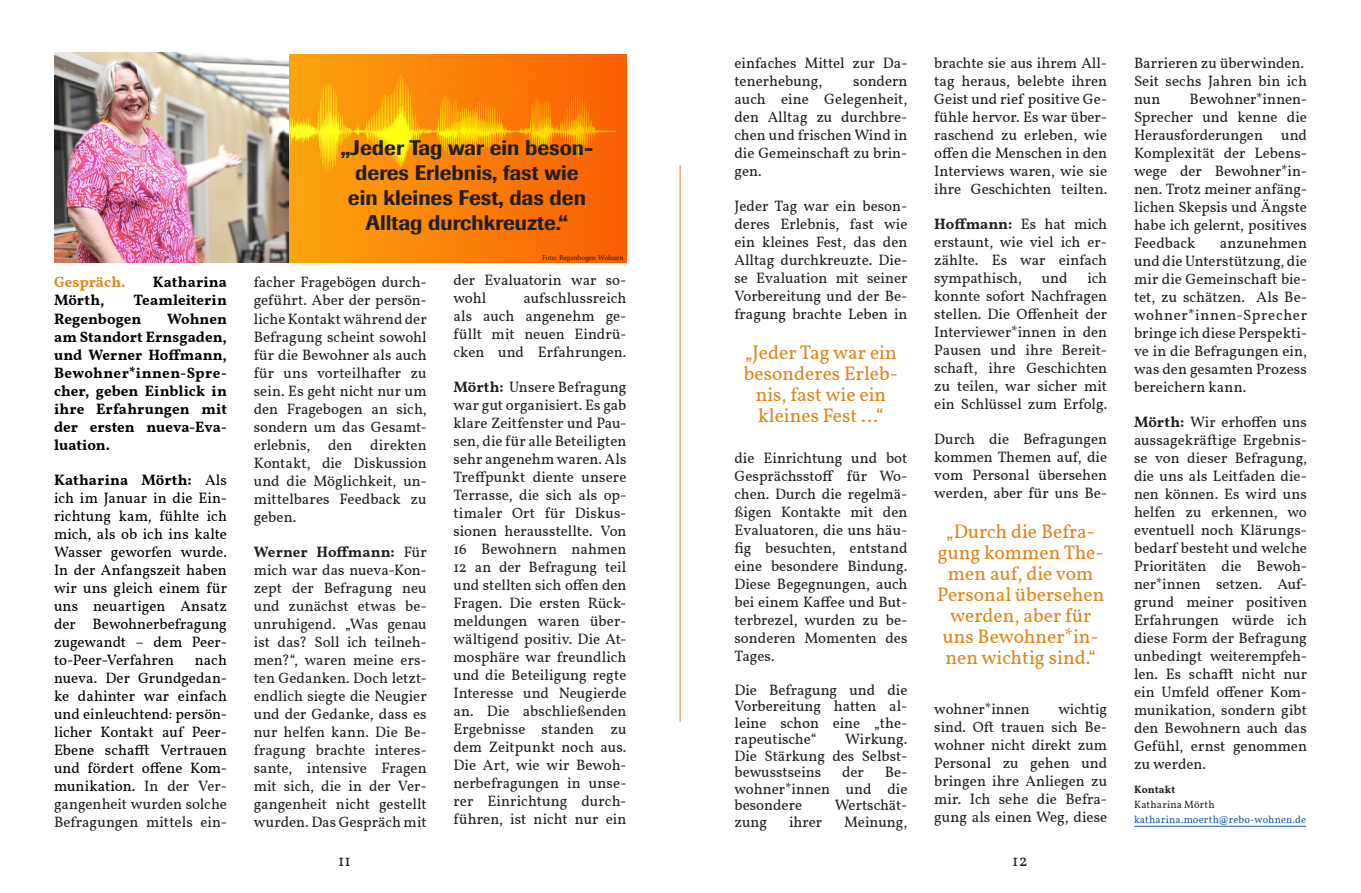
<style>
.page{position:relative;width:1361px;height:893px;background:#fff}
.page>*{position:absolute;margin:0;border:0;box-sizing:border-box;transform-origin:0 0}
.t1{font:500 21px/25.2px "Imago";color:#231f20;text-align:center}
.Body_-_Align_Left{font:19.5px/21px "Vollkorn";color:#df8619;text-align:center}
.t2{font:16.5px "Vollkorn";color:#231f20}
.Body_-_Align_Left-2{font:15px/18px "Vollkorn";color:#231f20;text-align:justify}
.Body_-_Align_Left-3{font:15px/18px "Vollkorn";color:#000;text-align:justify}
.Body_-_Align_Left-4{font:700 15px/18px "Vollkorn";letter-spacing:.005em;color:#000}
.Body_-_Align_Left-5{font:700 15px "Vollkorn";color:#df8619}
.Body_-_Align_Left-6{font:10.5px "Vollkorn";letter-spacing:.02em;color:#175d9e}
.Body_-_Align_Left-7{font:10.5px "Vollkorn";letter-spacing:.02em;color:#231f20}
.Body_-_Align_Left-8{font:700 10.5px "Vollkorn";letter-spacing:.02em;color:#231f20}
.t3{font:7.5px "Minion Pro";letter-spacing:-.005em;color:#231f20}
.s1{font-weight:700}
.s2{color:#231f20}
</style>
<div class="page">
<hr style="left:680px;top:165px;width:1px;height:557px;background:#df8619">
<hr style="left:1134px;top:826px;width:172px;height:1px;background:#175d9e">
<img style="left:289px;top:54px;width:337px;height:209px">
<img style="left:54px;top:53px;width:235px;height:210px">
<p class="Body_-_Align_Left-5" style="left:54px;top:271px;width:73px">Gespräch.</p>
<p class="Body_-_Align_Left-4" style="left:153px;top:273px;width:76px">Katharina</p>
<p class="Body_-_Align_Left-4" style="left:54px;top:291px;width:52px">Mörth,</p>
<p class="Body_-_Align_Left-4" style="left:54px;top:291px;width:174px;text-indent:80px">Teamleiterin<br>Regenbogen</p>
<p class="Body_-_Align_Left-4" style="left:54px;top:309px;width:174px;text-align:justify;text-indent:113px">Wohnen am Standort Ernsgaden, und Werner Hoffmann, Bewohner*innen-Spre&shy;cher, geben Einblick in ihre Erfahrungen mit der ersten nueva-Eva&shy;luation.</p>
<p class="Body_-_Align_Left-3" style="left:54px;top:469px;width:174px"><span class="s1">Katharina Mörth:</span> Als ich im Januar in die Ein&shy;richtung kam, fühlte ich mich, als ob ich ins kalte Wasser geworfen wurde.<br>In der Anfangszeit haben wir uns gleich einem für uns neuartigen Ansatz der Bewohnerbefragung zugewandt – dem Peer&shy;to-Peer-Verfahren</p>
<p class="Body_-_Align_Left-3" style="left:54px;top:649px;width:174px;text-indent:141px">nach nueva. Der Grundgedan&shy;ke dahinter war einfach und einleuchtend: persön&shy;licher Kontakt auf Peer-Ebene schafft Vertrauen und fördert offene Kom&shy;munikation. <span class="s2">In der Ver&shy;gangenheit wurden solche Befragungen mittels ein-</span></p>
<p class="t1" style="left:340px;top:135px;width:254px">„Jeder Tag war ein beson&shy;deres Erlebnis, fast wie ein kleines Fest, das den<br>Alltag durchkreuzte.“</p>
<p class="Body_-_Align_Left-2" style="left:254px;top:272px;width:174px">facher Fragebögen durch&shy;geführt. Aber der persön&shy;liche Kontakt während der Befragung scheint sowohl für die Bewohner als auch für uns vorteilhafter zu sein. Es geht nicht nur um den Fragebogen an sich, sondern um das Gesamt&shy;erlebnis, den direkten Kontakt, die Diskussion und die Möglichkeit, un&shy;mittelbares Feedback zu geben.</p>
<p class="Body_-_Align_Left-2" style="left:254px;top:541px;width:174px"><span class="s1">Werner Hoffmann:</span> Für mich war das nueva-Kon&shy;zept der Befragung neu und zunächst etwas be&shy;unruhigend. „Was genau ist das? Soll ich teilneh&shy;men?“, waren meine ers&shy;ten Gedanken. Doch letzt&shy;endlich siegte die Neugier und der Gedanke, dass es nur helfen kann. Die Be&shy;fragung brachte interes&shy;sante, intensive Fragen mit sich, die in der Ver&shy;gangenheit nicht gestellt wurden. Das Gespräch mit</p>
<p class="t2" style="left:338px;top:848px;width:14px">11</p>
<p class="t3" style="left:542px;top:253px;width:83px">Foto: Regenbogen Wohnen</p>
<p class="Body_-_Align_Left-2" style="left:453px;top:270px;width:174px">der Evaluatorin war so&shy;wohl</p>
<p class="Body_-_Align_Left-2" style="left:453px;top:288px;width:174px;text-indent:70px">aufschlussreich als auch angenehm ge&shy;füllt mit neuen Eindrü&shy;cken und Erfahrungen.</p>
<p class="Body_-_Align_Left-2" style="left:453px;top:377px;width:174px"><span class="s1">Mörth:</span> Unsere Befragung war gut organisiert. Es gab klare Zeitfenster und Pau&shy;sen, die für alle Beteiligten sehr angenehm waren. Als Treffpunkt diente unsere Terrasse, die sich als op&shy;timaler Ort für Diskus&shy;sionen herausstellte. Von 16 Bewohnern nahmen 12 an der Befragung teil und stellten sich offen den Fragen. Die ersten Rück&shy;meldungen waren über&shy;wältigend positiv. Die At&shy;mosphäre war freundlich und die Beteiligung regte Interesse und Neugierde an. Die abschließenden Ergebnisse standen zu dem Zeitpunkt noch aus.</p>
<p class="Body_-_Align_Left-2" style="left:453px;top:755px;width:174px">Die Art, wie wir Bewoh&shy;nerbefragungen in unse&shy;rer Einrichtung durch&shy;führen, ist nicht nur ein</p>
<p class="Body_-_Align_Left-2" style="left:734px;top:53px;width:174px">einfaches Mittel zur Da&shy;tenerhebung,</p>
<p class="Body_-_Align_Left-2" style="left:734px;top:71px;width:174px;text-indent:119px">sondern auch eine Gelegenheit, den Alltag zu durchbre&shy;chen und frischen Wind in die Gemeinschaft zu brin&shy;gen.</p>
<p class="Body_-_Align_Left-2" style="left:734px;top:196px;width:174px">Jeder Tag war ein beson&shy;deres Erlebnis, fast wie ein kleines Fest, das den Alltag durchkreuzte. Die&shy;se Evaluation mit seiner Vorbereitung und der Be&shy;fragung brachte Leben in</p>
<p class="Body_-_Align_Left" style="left:744px;top:340px;width:155px">„Jeder Tag war ein besonderes Erleb&shy;nis, fast wie ein kleines Fest ...“</p>
<p class="Body_-_Align_Left-2" style="left:734px;top:448px;width:174px">die Einrichtung und bot Gesprächsstoff für Wo&shy;chen. Durch die regelmä&shy;ßigen Kontakte mit den Evaluatoren, die uns häu&shy;fig besuchten, entstand eine besondere Bindung.<br>Diese Begegnungen, auch bei einem Kaffee und But&shy;terbrezel, wurden zu be&shy;sonderen Momenten des Tages.</p>
<p class="Body_-_Align_Left-2" style="left:734px;top:681px;width:174px;line-height:16.5px">Die Befragung und die Vorbereitung hatten al&shy;leine schon eine „the&shy;rapeutische“</p>
<p class="Body_-_Align_Left-2" style="left:734px;top:730px;width:174px;line-height:16.5px;text-indent:111px">Wirkung.<br>Die Stärkung des Selbst&shy;bewusstseins</p>
<p class="Body_-_Align_Left-2" style="left:842px;top:762px;width:23px">der</p>
<p class="Body_-_Align_Left-2" style="left:734px;top:763px;width:174px;line-height:16.5px;text-indent:150px">Be&shy;wohner*innen und die besondere</p>
<p class="Body_-_Align_Left-2" style="left:835px;top:795px;width:74px">Wertschät-</p>
<p class="Body_-_Align_Left-2" style="left:734px;top:812px;width:34px">zung</p>
<p class="Body_-_Align_Left-2" style="left:789px;top:812px;width:35px">ihrer</p>
<p class="Body_-_Align_Left-2" style="left:844px;top:812px;width:65px">Meinung,</p>
<p class="Body_-_Align_Left-2" style="left:934px;top:53px;width:174px">brachte sie aus ihrem All&shy;tag heraus, belebte ihren Geist und rief positive Ge&shy;fühle hervor. Es war über&shy;raschend zu erleben, wie offen die Menschen in den Interviews waren, wie sie ihre Geschichten teilten.</p>
<p class="Body_-_Align_Left-2" style="left:934px;top:214px;width:174px"><span class="s1">Hoffmann:</span> Es hat mich erstaunt, wie viel ich er&shy;zählte. Es war einfach sympathisch,</p>
<p class="Body_-_Align_Left-2" style="left:934px;top:268px;width:174px;text-indent:153px">ich konnte sofort Nachfragen stellen. Die Offenheit der Interviewer*innen in den Pausen und ihre Bereit&shy;schaft, ihre Geschichten zu teilen, war sicher mit ein Schlüssel zum Erfolg.</p>
<p class="Body_-_Align_Left-2" style="left:934px;top:429px;width:174px">Durch die Befragungen kommen Themen auf, die vom Personal übersehen werden, aber für uns Be-</p>
<p class="Body_-_Align_Left-2" style="left:1041px;top:268px;width:27px">und</p>
<p class="Body_-_Align_Left" style="left:937px;top:520px;width:169px">„Durch die Befra&shy;gung kommen The&shy;men auf, die vom<br>Personal übersehen werden, aber für uns Bewohner*in&shy;nen wichtig sind.“</p>
<p class="Body_-_Align_Left-2" style="left:934px;top:699px;width:97px">wohner*innen</p>
<p class="Body_-_Align_Left-2" style="left:934px;top:699px;width:174px;text-indent:124px">wichtig sind. Oft trauen sich Be&shy;wohner nicht direkt zum Personal zu gehen und bringen ihre Anliegen zu mir. Ich sehe die Befra&shy;gung als einen Weg, diese</p>
<p class="t2" style="left:1012px;top:848px;width:17px">12</p>
<p class="Body_-_Align_Left-2" style="left:1134px;top:53px;width:172px">Barrieren zu überwinden.</p>
<p class="Body_-_Align_Left-2" style="left:1134px;top:71px;width:174px">Seit sechs Jahren bin ich nun</p>
<p class="Body_-_Align_Left-2" style="left:1134px;top:89px;width:174px;text-indent:56px">Bewohner*innen-Sprecher und kenne die Herausforderungen und Komplexität der Lebens&shy;wege der Bewohner*in&shy;nen. Trotz meiner anfäng&shy;lichen Skepsis und Ängste habe ich gelernt, positives Feedback</p>
<p class="Body_-_Align_Left-2" style="left:1134px;top:233px;width:174px;text-indent:86px">anzunehmen und die Unterstützung, die mir die Gemeinschaft bie&shy;tet, zu schätzen. Als Be&shy;wohner*innen-Sprecher bringe ich diese Perspekti&shy;ve in die Befragungen ein, was den gesamten Prozess bereichern kann.</p>
<p class="Body_-_Align_Left-2" style="left:1134px;top:412px;width:174px"><span class="s1">Mörth:</span> Wir erhoffen uns aussagekräftige Ergebnis&shy;se von dieser Befragung, die uns als Leitfaden die&shy;nen können. Es wird uns helfen zu erkennen, wo eventuell noch Klärungs&shy;bedarf besteht und welche Prioritäten die Bewoh&shy;ner*innen setzen. Auf&shy;grund meiner positiven Erfahrungen würde ich diese Form der Befragung unbedingt weiterempfeh&shy;len. Es schafft nicht nur ein Umfeld offener Kom&shy;munikation, sondern gibt den Bewohnern auch das Gefühl, ernst genommen zu werden.</p>
<p class="Body_-_Align_Left-8" style="left:1134px;top:781px;width:43px">Kontakt</p>
<p class="Body_-_Align_Left-7" style="left:1134px;top:796px;width:82px">Katharina Mörth</p>
<p class="Body_-_Align_Left-6" style="left:1134px;top:811px;width:174px">katharina.moerth@rebo-wohnen.de</p>
</div>
